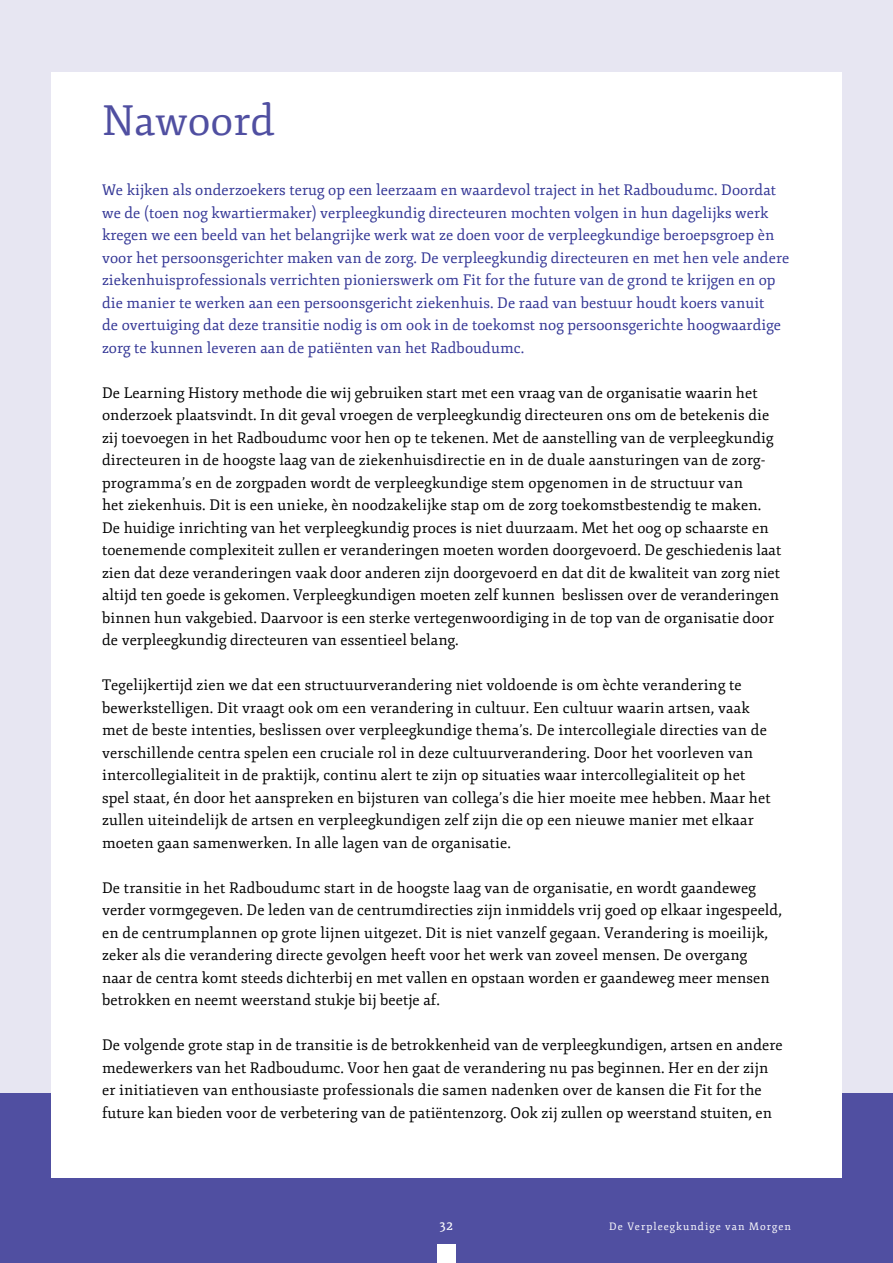
<style>
.page{position:relative;width:893px;height:1263px;background:#e7e6f2}
.page>*{position:absolute;margin:0;border:0;box-sizing:border-box;transform-origin:0 0}
.t1{font:42px "Fjord One";color:#504fa1}
.t2{font:15px/22.5px "Fjord One";letter-spacing:.01em;color:#000}
.tussen-tussenkopje{font:15px/22.5px "Fjord One";letter-spacing:.005em;color:#323595}
.t3{font:15px "Fjord One";color:#fff}
.t4{font:10.5px "Fjord One";letter-spacing:.1em;color:#fff}
</style>
<div class="page">
<div style="left:0;top:1093px;width:893px;height:170px;background:#504fa1"></div>
<div style="left:51px;top:72px;width:791px;height:1106px;background:#fff"></div>
<div style="left:437px;top:1244px;width:19px;height:19px;background:#fff"></div>
<p class="t1" style="left:102px;top:95px;width:174px">Nawoord</p>
<p class="tussen-tussenkopje" style="left:102px;top:179px;width:689px">We kijken als onderzoekers terug op een leerzaam en waardevol traject in het Radboudumc. Doordat we de (toen nog kwartiermaker) verpleegkundig directeuren mochten volgen in hun dagelijks werk kregen we een beeld van het belangrijke werk wat ze doen voor de verpleegkundige beroepsgroep èn voor het persoonsgerichter maken van de zorg. De verpleegkundig directeuren en met hen vele andere ziekenhuisprofessionals verrichten pionierswerk om Fit for the future van de grond te krijgen en op die manier te werken aan een persoonsgericht ziekenhuis. De raad van bestuur houdt koers vanuit<br>de overtuiging dat deze transitie nodig is om ook in de toekomst nog persoonsgerichte hoogwaardige zorg te kunnen leveren aan de patiënten van het Radboudumc.</p>
<p class="t2" style="left:102px;top:381px;width:681px">De Learning History methode die wij gebruiken start met een vraag van de organisatie waarin het onderzoek plaatsvindt. In dit geval vroegen de verpleegkundig directeuren ons om de betekenis die zij toevoegen in het Radboudumc voor hen op te tekenen. Met de aanstelling van de verpleegkundig directeuren in de hoogste laag van de ziekenhuisdirectie en in de duale aansturingen van de zorg&shy;programma’s en de zorgpaden wordt de verpleegkundige stem opgenomen in de structuur van<br>het ziekenhuis. Dit is een unieke, èn noodzakelijke stap om de zorg toekomstbestendig te maken.<br>De huidige inrichting van het verpleegkundig proces is niet duurzaam. Met het oog op schaarste en toenemende complexiteit zullen er veranderingen moeten worden doorgevoerd. De geschiedenis laat zien dat deze veranderingen vaak door anderen zijn doorgevoerd en dat dit de kwaliteit van zorg niet altijd ten goede is gekomen. Verpleegkundigen moeten zelf kunnen beslissen over de veranderingen binnen hun vakgebied. Daarvoor is een sterke vertegenwoordiging in de top van de organisatie door de verpleegkundig directeuren van essentieel belang.</p>
<p class="t2" style="left:102px;top:674px;width:670px">Tegelijkertijd zien we dat een structuurverandering niet voldoende is om èchte verandering te bewerkstelligen. Dit vraagt ook om een verandering in cultuur. Een cultuur waarin artsen, vaak met de beste intenties, beslissen over verpleegkundige thema’s. De intercollegiale directies van de verschillende centra spelen een cruciale rol in deze cultuurverandering. Door het voorleven van intercollegialiteit in de praktijk, continu alert te zijn op situaties waar intercollegialiteit op het spel staat, én door het aanspreken en bijsturen van collega’s die hier moeite mee hebben. Maar het zullen uiteindelijk de artsen en verpleegkundigen zelf zijn die op een nieuwe manier met elkaar moeten gaan samenwerken. In alle lagen van de organisatie.</p>
<p class="t2" style="left:102px;top:876px;width:681px">De transitie in het Radboudumc start in de hoogste laag van de organisatie, en wordt gaandeweg verder vormgegeven. De leden van de centrumdirecties zijn inmiddels vrij goed op elkaar ingespeeld, en de centrumplannen op grote lijnen uitgezet. Dit is niet vanzelf gegaan. Verandering is moeilijk, zeker als die verandering directe gevolgen heeft voor het werk van zoveel mensen. De overgang<br>naar de centra komt steeds dichterbij en met vallen en opstaan worden er gaandeweg meer mensen betrokken en neemt weerstand stukje bij beetje af.</p>
<p class="t2" style="left:102px;top:1034px;width:682px">De volgende grote stap in de transitie is de betrokkenheid van de verpleegkundigen, artsen en andere medewerkers van het Radboudumc. Voor hen gaat de verandering nu pas beginnen. Her en der zijn er initiatieven van enthousiaste professionals die samen nadenken over de kansen die Fit for the future kan bieden voor de verbetering van de patiëntenzorg. Ook zij zullen op weerstand stuiten, en</p>
<p class="t3" style="left:440px;top:1216px;width:15px">32</p>
<p class="t4" style="left:609px;top:1220px;width:183px">De Verpleegkundige van Morgen</p>
</div>
